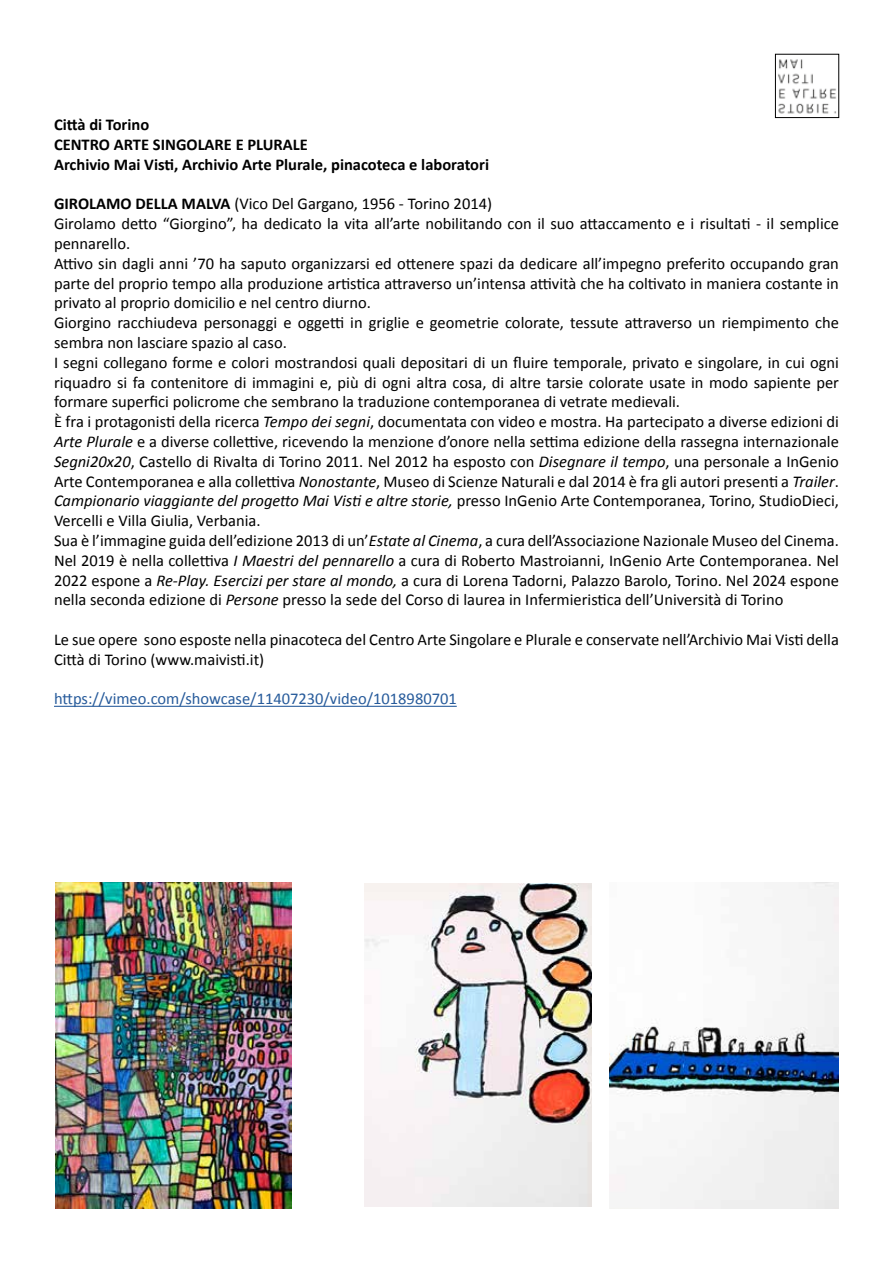
<style>
.page{position:relative;width:893px;height:1263px;background:#fff}
.page>*{position:absolute;margin:0;border:0;box-sizing:border-box;transform-origin:0 0}
.t1{font:16.5px/19.8px "Calibri";color:#000}
.t2{font:700 16.5px/19.8px "Calibri";color:#000}
.t3{font:16.5px "Calibri";color:#275b9b}
.s1{font-weight:700}
.s2{font-style:italic}
</style>
<div class="page">
<hr style="left:54px;top:706px;width:403px;height:1px;background:#275b9b">
<img style="left:56px;top:882px;width:236px;height:327px">
<img style="left:365px;top:883px;width:227px;height:324px">
<img style="left:609px;top:882px;width:230px;height:327px">
<img style="left:778px;top:59px;width:58px;height:55px">
<div style="left:775px;top:54px;width:64px;height:64px;border:1px solid #000"></div>
<p class="t2" style="left:54px;top:114px;width:437px">Città di Torino<br>CENTRO ARTE SINGOLARE E PLURALE<br>Archivio Mai Visti, Archivio Arte Plurale, pinacoteca e laboratori</p>
<p class="t1" style="left:54px;top:193px;width:786px"><span class="s1">GIROLAMO DELLA MALVA</span> (Vico Del Gargano, 1956 - Torino 2014)<br>Girolamo detto “Giorgino”, ha dedicato la vita all’arte nobilitando con il suo attaccamento e i risultati - il semplice pennarello.<br>Attivo sin dagli anni ’70 ha saputo organizzarsi ed ottenere spazi da dedicare all’impegno preferito occupando gran parte del proprio tempo alla produzione artistica attraverso un’intensa attività che ha coltivato in maniera costante in privato al proprio domicilio e nel centro diurno.<br>Giorgino racchiudeva personaggi e oggetti in griglie e geometrie colorate, tessute attraverso un riempimento che sembra non lasciare spazio al caso.<br>I segni collegano forme e colori mostrandosi quali depositari di un fluire temporale, privato e singolare, in cui ogni riquadro si fa contenitore di immagini e, più di ogni altra cosa, di altre tarsie colorate usate in modo sapiente per formare superfici policrome che sembrano la traduzione contemporanea di vetrate medievali.<br>È fra i protagonisti della ricerca <span class="s2">Tempo dei segni</span>, documentata con video e mostra. Ha partecipato a diverse edizioni di <span class="s2">Arte Plurale</span> e a diverse collettive, ricevendo la menzione d’onore nella settima edizione della rassegna internazionale <span class="s2">Segni20x20</span>, Castello di Rivalta di Torino 2011. Nel 2012 ha esposto con <span class="s2">Disegnare il tempo</span>, una personale a InGenio Arte Contemporanea e alla collettiva <span class="s2">Nonostante</span>, Museo di Scienze Naturali e dal 2014 è fra gli autori presenti a <span class="s2">Trailer</span>.<br><span class="s2">Campionario viaggiante del progetto Mai Visti e altre storie,</span> presso InGenio Arte Contemporanea, Torino, StudioDieci, Vercelli e Villa Giulia, Verbania.<br>Sua è l’immagine guida dell’edizione 2013 di un’<span class="s2">Estate al Cinema</span>, a cura dell’Associazione Nazionale Museo del Cinema.<br>Nel 2019 è nella collettiva <span class="s2">I Maestri del pennarello</span> a cura di Roberto Mastroianni, InGenio Arte Contemporanea. Nel 2022 espone a <span class="s2">Re-Play. Esercizi per stare al mondo,</span> a cura di Lorena Tadorni, Palazzo Barolo, Torino. Nel 2024 espone nella seconda edizione di <span class="s2">Persone</span> presso la sede del Corso di laurea in Infermieristica dell’Università di Torino</p>
<p class="t1" style="left:54px;top:629px;width:786px">Le sue opere sono esposte nella pinacoteca del Centro Arte Singolare e Plurale e conservate nell’Archivio Mai Visti della<br>Città di Torino (www.maivisti.it)</p>
<p class="t3" style="left:54px;top:689px;width:404px">https://vimeo.com/showcase/11407230/video/1018980701</p>
</div>
